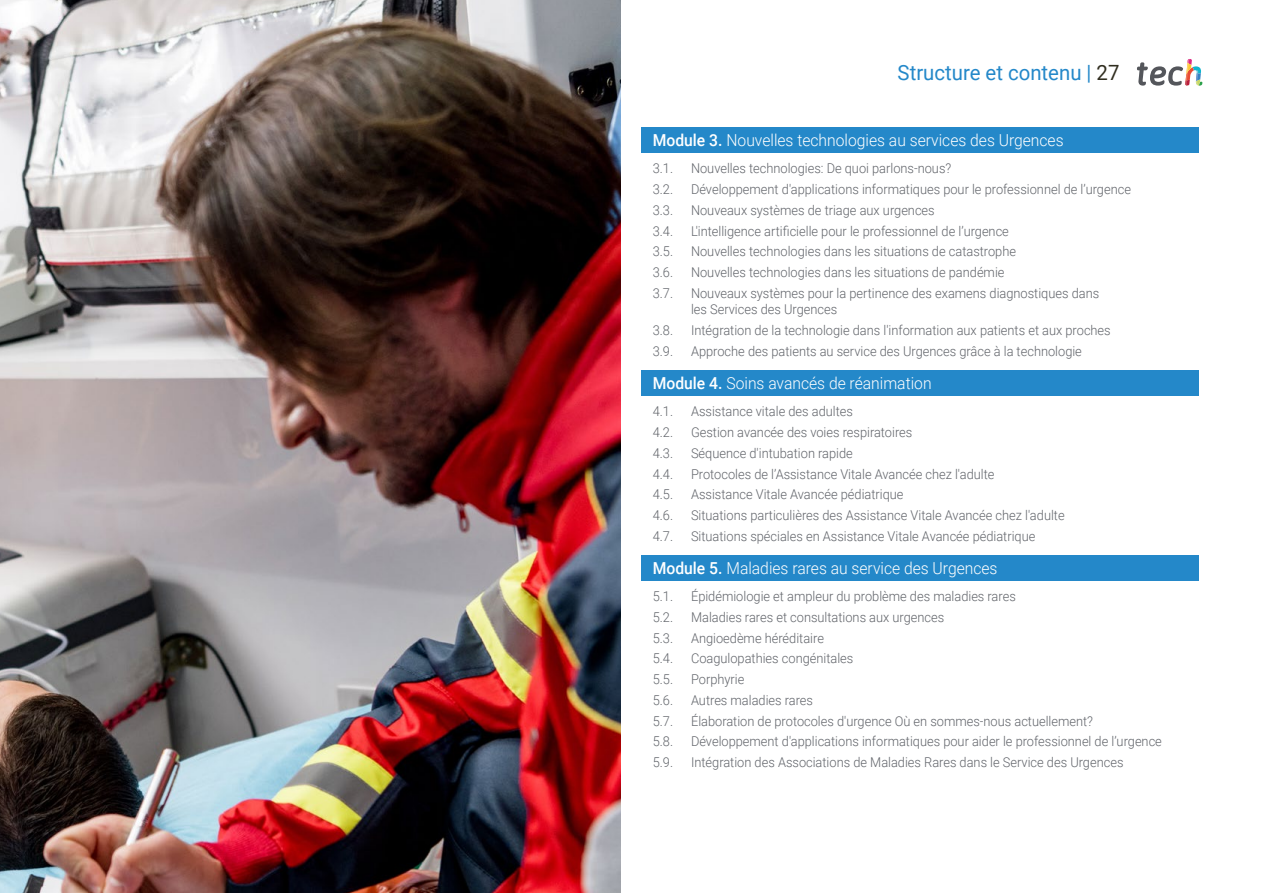
<style>
.page{position:relative;width:1263px;height:893px;background:#fff}
.page>*{position:absolute;margin:0;border:0;box-sizing:border-box;transform-origin:0 0}
.t1{font:21px "Roboto";color:#2488c9}
.t2{font:300 16.5px "Roboto";color:#fff;scale:.95 1}
.t3{font:300 13.5px/16.5px "Roboto";color:#61646a;scale:.95 1}
.s1{color:#312e20}
.s2{font-weight:500}
</style>
<div class="page">
<div style="left:642px;top:128px;width:557px;height:25px;background:#2488c9"></div>
<div style="left:642px;top:370px;width:557px;height:25px;background:#2488c9"></div>
<div style="left:642px;top:555px;width:557px;height:25px;background:#2488c9"></div>
<svg style="left:1137px;top:59px;width:65px;height:27px"></svg>
<img style="left:0;top:0;width:621px;height:893px">
<h1 class="t1" style="left:898px;top:57px;width:223px">Structure et contenu | <span class="s1">27</span></h1>
<p class="t2" style="left:653px;top:129px;width:434px"><span class="s2">Module 3.</span> Nouvelles technologies au services des Urgences</p>
<p class="t3" style="left:653px;top:160px;width:23px">3.1.</p>
<p class="t3" style="left:691px;top:160px;width:275px">Nouvelles technologies: De quoi parlons-nous?</p>
<p class="t3" style="left:653px;top:181px;width:23px">3.2.</p>
<p class="t3" style="left:691px;top:181px;width:465px">Développement d'applications informatiques pour le professionnel de l’urgence</p>
<p class="t3" style="left:653px;top:201px;width:23px">3.3.</p>
<p class="t3" style="left:691px;top:201px;width:258px">Nouveaux systèmes de triage aux urgences</p>
<p class="t3" style="left:653px;top:222px;width:23px">3.4.</p>
<p class="t3" style="left:691px;top:222px;width:336px">L'intelligence artificielle pour le professionnel de l’urgence</p>
<p class="t3" style="left:653px;top:243px;width:23px">3.5.</p>
<p class="t3" style="left:691px;top:243px;width:344px">Nouvelles technologies dans les situations de catastrophe</p>
<p class="t3" style="left:653px;top:264px;width:23px">3.6.</p>
<p class="t3" style="left:691px;top:264px;width:331px">Nouvelles technologies dans les situations de pandémie</p>
<p class="t3" style="left:653px;top:284px;width:23px">3.7.</p>
<p class="t3" style="left:691px;top:284px;width:431px">Nouveaux systèmes pour la pertinence des examens diagnostiques dans les Services des Urgences</p>
<p class="t3" style="left:653px;top:322px;width:23px">3.8.</p>
<p class="t3" style="left:691px;top:322px;width:443px">Intégration de la technologie dans l'information aux patients et aux proches</p>
<p class="t3" style="left:653px;top:342px;width:23px">3.9.</p>
<p class="t3" style="left:691px;top:342px;width:413px">Approche des patients au service des Urgences grâce à la technologie</p>
<p class="t2" style="left:653px;top:372px;width:295px"><span class="s2">Module 4.</span> Soins avancés de réanimation</p>
<p class="t3" style="left:653px;top:403px;width:23px">4.1.</p>
<p class="t3" style="left:691px;top:403px;width:172px">Assistance vitale des adultes</p>
<p class="t3" style="left:653px;top:423px;width:23px">4.2.</p>
<p class="t3" style="left:691px;top:423px;width:234px">Gestion avancée des voies respiratoires</p>
<p class="t3" style="left:653px;top:444px;width:23px">4.3.</p>
<p class="t3" style="left:691px;top:444px;width:172px">Séquence d'intubation rapide</p>
<p class="t3" style="left:653px;top:465px;width:23px">4.4.</p>
<p class="t3" style="left:691px;top:465px;width:321px">Protocoles de l’Assistance Vitale Avancée chez l'adulte</p>
<p class="t3" style="left:653px;top:486px;width:23px">4.5.</p>
<p class="t3" style="left:691px;top:486px;width:225px">Assistance Vitale Avancée pédiatrique</p>
<p class="t3" style="left:653px;top:506px;width:23px">4.6.</p>
<p class="t3" style="left:691px;top:506px;width:395px">Situations particulières des Assistance Vitale Avancée chez l'adulte</p>
<p class="t3" style="left:653px;top:527px;width:23px">4.7.</p>
<p class="t3" style="left:691px;top:527px;width:364px">Situations spéciales en Assistance Vitale Avancée pédiatrique</p>
<p class="t2" style="left:653px;top:556px;width:364px"><span class="s2">Module 5.</span> Maladies rares au service des Urgences</p>
<p class="t3" style="left:653px;top:587px;width:23px">5.1.</p>
<p class="t3" style="left:691px;top:587px;width:343px">Épidémiologie et ampleur du problème des maladies rares</p>
<p class="t3" style="left:653px;top:608px;width:23px">5.2.</p>
<p class="t3" style="left:691px;top:608px;width:268px">Maladies rares et consultations aux urgences</p>
<p class="t3" style="left:653px;top:629px;width:23px">5.3.</p>
<p class="t3" style="left:691px;top:629px;width:141px">Angioedème héréditaire</p>
<p class="t3" style="left:653px;top:650px;width:23px">5.4.</p>
<p class="t3" style="left:691px;top:650px;width:172px">Coagulopathies congénitales</p>
<p class="t3" style="left:653px;top:670px;width:23px">5.5.</p>
<p class="t3" style="left:691px;top:670px;width:58px">Porphyrie</p>
<p class="t3" style="left:653px;top:691px;width:23px">5.6.</p>
<p class="t3" style="left:691px;top:691px;width:130px">Autres maladies rares</p>
<p class="t3" style="left:653px;top:712px;width:23px">5.7.</p>
<p class="t3" style="left:691px;top:712px;width:425px">Élaboration de protocoles d'urgence Où en sommes-nous actuellement?</p>
<p class="t3" style="left:653px;top:733px;width:23px">5.8.</p>
<p class="t3" style="left:691px;top:733px;width:497px">Développement d'applications informatiques pour aider le professionnel de l’urgence</p>
<p class="t3" style="left:653px;top:753px;width:23px">5.9.</p>
<p class="t3" style="left:691px;top:753px;width:457px">Intégration des Associations de Maladies Rares dans le Service des Urgences</p>
</div>
